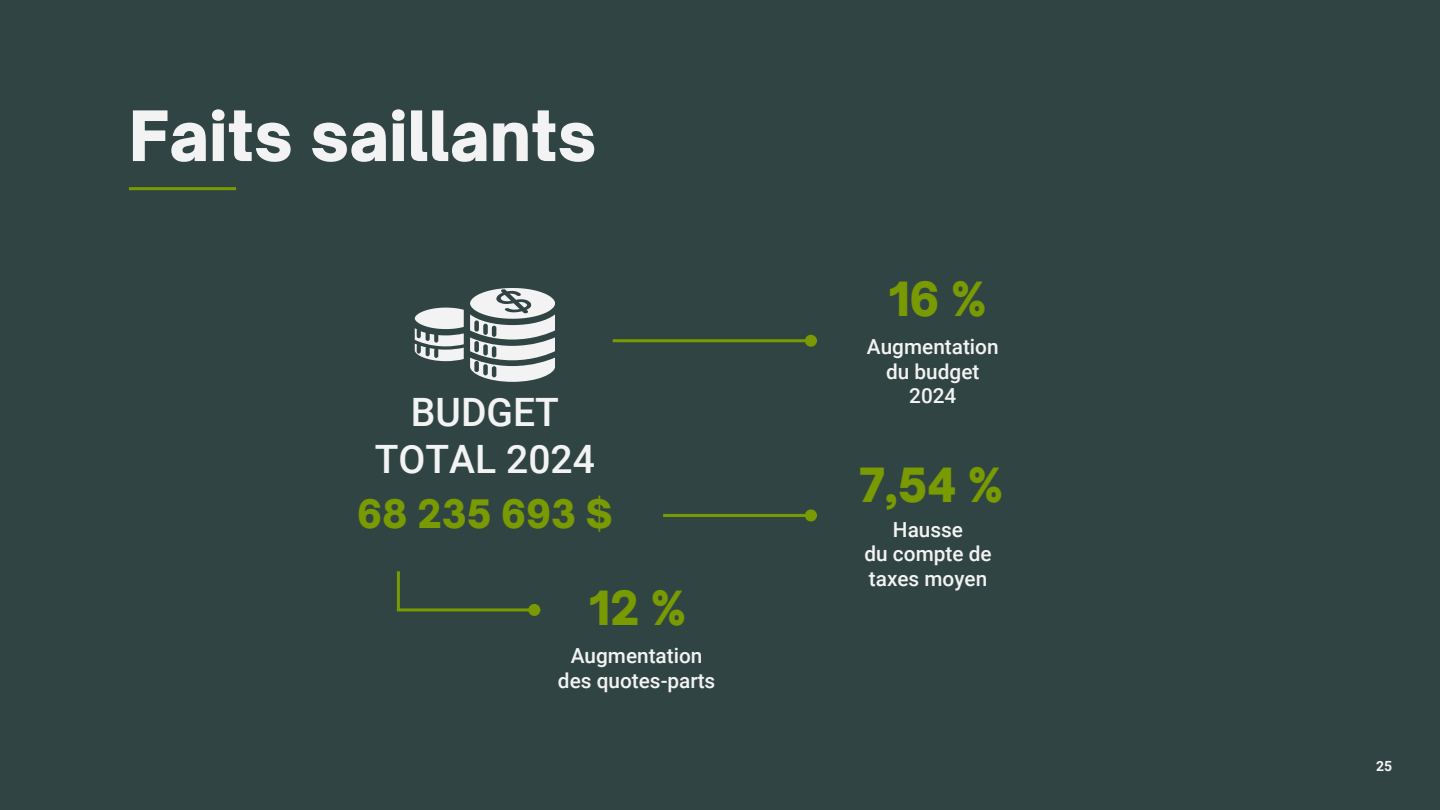
<style>
.page{position:relative;width:1440px;height:810px;background:#304543}
.page>*{position:absolute;margin:0;border:0;box-sizing:border-box;transform-origin:0 0}
.t1{font:900 66.4px "Open Sauce One";color:#f3f3f3}
.t2{font:900 45.1px "Open Sauce One";color:#7a9a01}
.t3{font:500 39.1px/46.5px "Roboto";color:#f3f3f3;text-align:center}
.t4{font:900 37.6px "Open Sauce One";color:#7a9a01}
.t5{font:500 20.8px "Roboto";color:#f3f3f3}
.t6{font:700 14px "Roboto";color:#f3f3f3}
</style>
<div class="page">
<hr style="left:129px;top:187px;width:107px;height:3px;background:#7a9a01">
<hr style="left:613px;top:339px;width:193px;height:3px;background:#7a9a01">
<div style="left:806px;top:336px;width:9px;height:9px;background:#7a9a01;border-radius:50%"></div>
<div style="left:805px;top:335px;width:12px;height:12px;border:3px solid #7a9a01;border-radius:50%"></div>
<svg style="left:415px;top:308px;width:49px;height:53px"></svg>
<svg style="left:470px;top:288px;width:85px;height:94px"></svg>
<hr style="left:663px;top:514px;width:143px;height:3px;background:#7a9a01">
<div style="left:806px;top:511px;width:9px;height:9px;background:#7a9a01;border-radius:50%"></div>
<div style="left:805px;top:509px;width:12px;height:12px;border:3px solid #7a9a01;border-radius:50%"></div>
<hr style="left:397px;top:608px;width:132px;height:3px;background:#7a9a01">
<div style="left:530px;top:605px;width:9px;height:9px;background:#7a9a01;border-radius:50%"></div>
<div style="left:528px;top:604px;width:12px;height:12px;border:3px solid #7a9a01;border-radius:50%"></div>
<hr style="left:397px;top:571px;width:3px;height:39px;background:#7a9a01">
<h1 class="t1" style="left:129px;top:95px;width:469px">Faits saillants</h1>
<h2 class="t3" style="left:375px;top:389px;width:222px">BUDGET<br>TOTAL 2024</h2>
<p class="t4" style="left:357px;top:491px;width:257px">68 235 693 $</p>
<p class="t2" style="left:589px;top:580px;width:98px">12%</p>
<p class="t5" style="left:571px;top:643px;width:133px">Augmentation</p>
<h2 class="t5" style="left:558px;top:668px;width:159px">des quotes-parts</h2>
<h3 class="t2" style="left:889px;top:271px;width:99px">16%</h3>
<p class="t5" style="left:867px;top:335px;width:133px">Augmentation</p>
<p class="t5" style="left:886px;top:359px;width:95px">du budget</p>
<p class="t5" style="left:909px;top:384px;width:49px">2024</p>
<p class="t2" style="left:859px;top:457px;width:145px">7,54 %</p>
<h2 class="t5" style="left:893px;top:517px;width:72px">Hausse</h2>
<h4 class="t5" style="left:865px;top:542px;width:129px">du compte de</h4>
<p class="t5" style="left:869px;top:567px;width:120px">taxes moyen</p>
<p class="t6" style="left:1376px;top:758px;width:18px">25</p>
</div>
